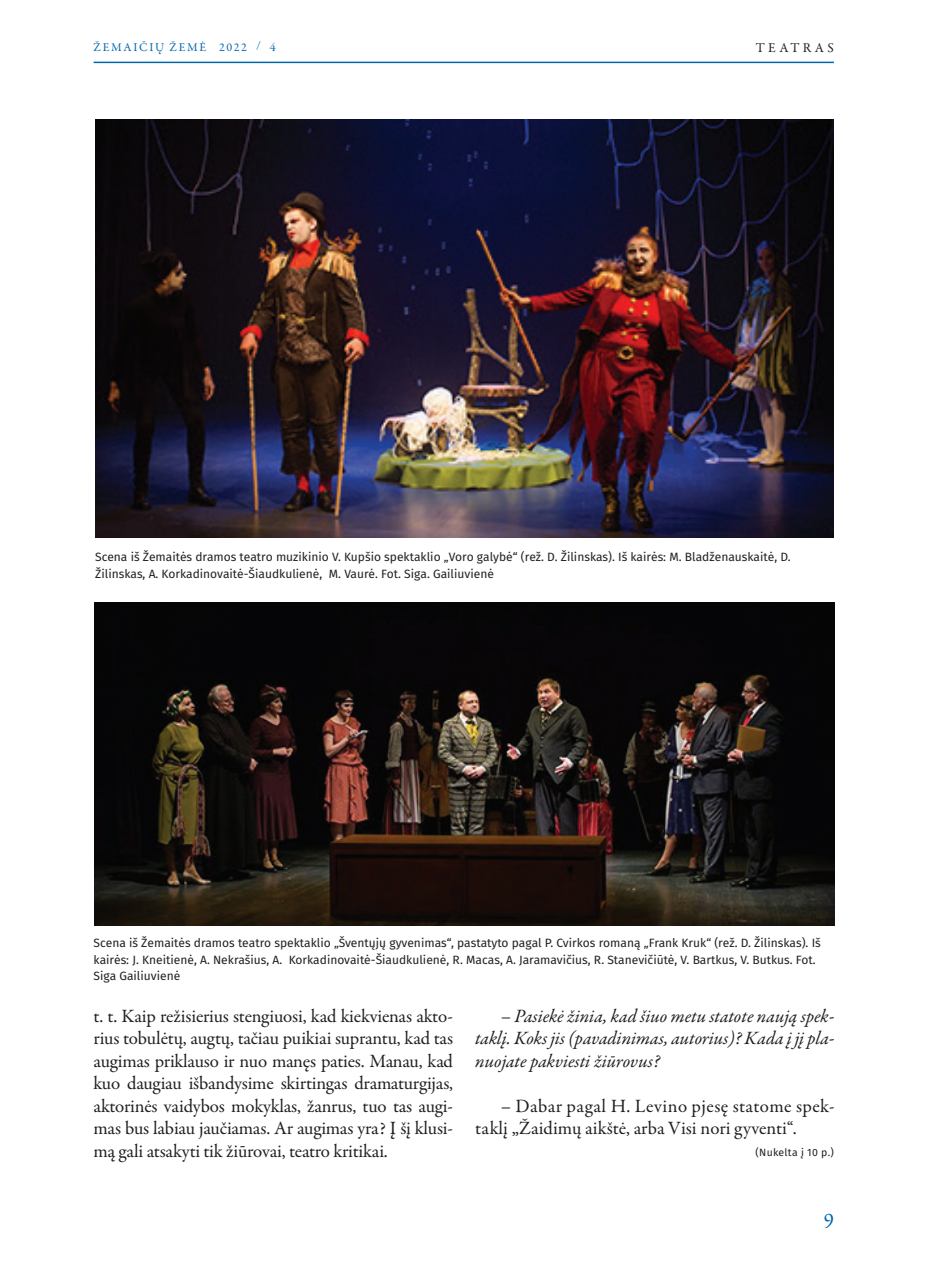
<style>
.page{position:relative;width:936px;height:1276px;background:#fff}
.page>*{position:absolute;margin:0;border:0;box-sizing:border-box;transform-origin:0 0}
.t1{font:21px "Garamond Premr Pro";color:#0168ad}
.t2{font:18.9px/22.5px "Garamond Premr Pro";color:#231f20;text-align:justify}
.t3{font:italic 18.9px/22.5px "Garamond Premr Pro";color:#231f20;text-align:justify}
.t4{font:13.5px "Garamond Premr Pro";letter-spacing:.255em;color:#231f20}
.t5{font:12px/16.5px "Fira Sans";color:#231f20}
.t6{font:12px "Garamond Premr Pro";letter-spacing:.14em;color:#0168ad}
.t7{font:10.5px "Fira Sans";letter-spacing:.025em;color:#231f20}
</style>
<div class="page">
<hr style="left:94px;top:62px;width:739px;height:1px;background:#0168ad">
<img style="left:95px;top:119px;width:738px;height:418px">
<img style="left:94px;top:602px;width:740px;height:323px">
<p class="t6" style="left:94px;top:40px;width:184px">ŽEMAIČIŲ ŽEMĖ 2022 / 4</p>
<p class="t4" style="left:755px;top:39px;width:79px">TEATRAS</p>
<p class="t5" style="left:95px;top:549px;width:697px">Scena iš Žemaitės dramos teatro muzikinio V. Kupšio spektaklio „Voro galybė“ (rež. D. Žilinskas). Iš kairės: M. Bladženauskaitė, D.<br>Žilinskas, A. Korkadinovaitė-Šiaudkulienė, M. Vaurė. Fot. Siga. Gailiuvienė</p>
<p class="t5" style="left:94px;top:935px;width:728px">Scena iš Žemaitės dramos teatro spektaklio „Šventųjų gyvenimas“, pastatyto pagal P. Cvirkos romaną „Frank Kruk“ (rež. D. Žilinskas). Iš kairės: J. Kneitienė, A. Nekrašius, A. Korkadinovaitė-Šiaudkulienė, R. Macas, A. Jaramavičius, R. Stanevičiūtė, V. Bartkus, V. Butkus. Fot.<br>Siga Gailiuvienė</p>
<p class="t2" style="left:94px;top:1005px;width:361px">t. t. Kaip režisierius stengiuosi, kad kiekvienas akto&shy;rius tobulėtų, augtų, tačiau puikiai suprantu, kad tas augimas priklauso ir nuo manęs paties. Manau, kad kuo daugiau išbandysime skirtingas dramaturgijas, aktorinės vaidybos mokyklas, žanrus, tuo tas augi&shy;mas bus labiau jaučiamas. Ar augimas yra? Į šį klusi&shy;mą gali atsakyti tik žiūrovai, teatro kritikai.</p>
<h2 class="t3" style="left:475px;top:1005px;width:361px;text-indent:26px">– Pasiekė žinia, kad šiuo metu statote naują spek&shy;taklį. Koks jis (pavadinimas, autorius)? Kada į jį pla&shy;nuojate pakviesti žiūrovus?</h2>
<h2 class="t2" style="left:475px;top:1095px;width:361px;text-indent:26px">– Dabar pagal H. Levino pjesę statome spek&shy;taklį „Žaidimų aikštė, arba Visi nori gyventi“.</h2>
<p class="t7" style="left:755px;top:1144px;width:80px">(Nukelta į 10 p.)</p>
<h1 class="t1" style="left:823px;top:1208px;width:12px">9</h1>
</div>
